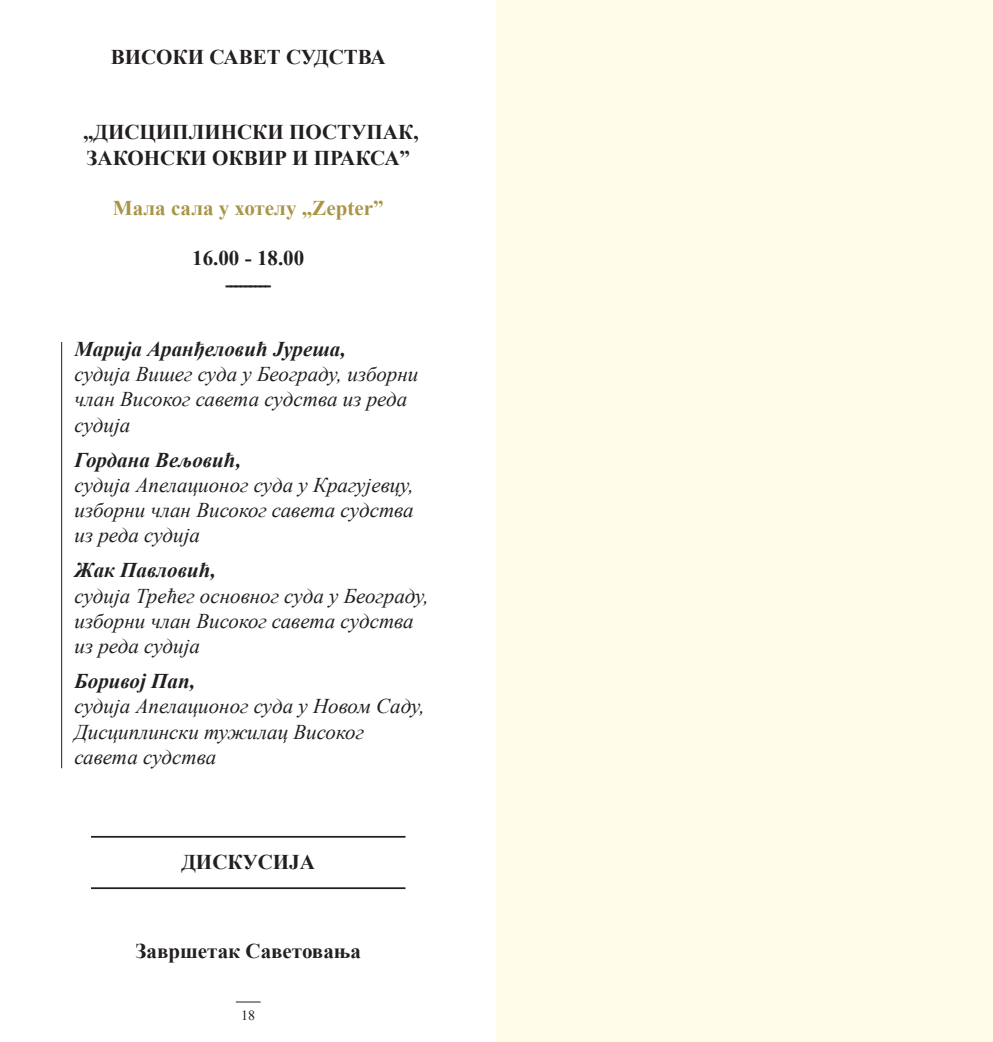
<style>
.page{position:relative;width:993px;height:1042px;background:#fff}
.page>*{position:absolute;margin:0;border:0;box-sizing:border-box;transform-origin:0 0}
.t1{font:italic 21px/25.2px "Times New Roman";color:#231f20}
.t2{font:700 21px/25.2px "Times New Roman";color:#231f20}
.t3{font:italic 700 21px "Times New Roman";color:#231f20}
.t4{font:700 21px "Times New Roman";color:#a99545}
.t5{font:14px "Times New Roman";color:#231f20}
</style>
<div class="page">
<svg style="left:236px;top:1001px;width:24px;height:1px"></svg>
<div style="left:496px;top:0;width:496px;height:1042px;background:#fffde9"></div>
<hr style="left:61px;top:342px;width:1px;height:426px;background:#231f20">
<hr style="left:91px;top:887px;width:314px;height:2px;background:#231f20">
<hr style="left:91px;top:836px;width:314px;height:1px;background:#231f20">
<p class="t2" style="left:111px;top:44px;width:276px">ВИСОКИ САВЕТ СУДСТВА</p>
<p class="t2" style="left:83px;top:119px;width:337px">„ДИСЦИПЛИНСКИ ПОСТУПАК,<br>ЗАКОНСКИ ОКВИР И ПРАКСА”</p>
<p class="t4" style="left:113px;top:193px;width:272px">Мала сала у хотелу „Zepter”</p>
<p class="t2" style="left:192px;top:245px;width:113px;text-align:center">16.00 - 18.00 ---------</p>
<p class="t3" style="left:74px;top:334px;width:272px">Марија Аранђеловић Јуреша,</p>
<p class="t1" style="left:74px;top:361px;width:345px">судија Вишег суда у Београду, изборни члан Високог савета судства из реда судија</p>
<p class="t3" style="left:74px;top:445px;width:168px">Гордана Вељовић,</p>
<p class="t1" style="left:74px;top:472px;width:340px;text-align:justify">судија Апелационог суда у Крагујевцу, изборни члан Високог савета судства из реда судија</p>
<p class="t3" style="left:74px;top:556px;width:143px">Жак Павловић,</p>
<p class="t1" style="left:74px;top:582px;width:355px">судија Трећег основног суда у Београду, изборни члан Високог савета судства из реда судија</p>
<p class="t3" style="left:74px;top:666px;width:122px">Боривој Пап,</p>
<p class="t1" style="left:74px;top:693px;width:351px">судија Апелационог суда у Новом Саду,<br>Дисциплински тужилац Високог савета судства</p>
<p class="t2" style="left:181px;top:849px;width:135px">ДИСКУСИЈА</p>
<p class="t2" style="left:135px;top:938px;width:227px">Завршетак Саветовања</p>
<p class="t5" style="left:241px;top:1005px;width:15px">18</p>
</div>
